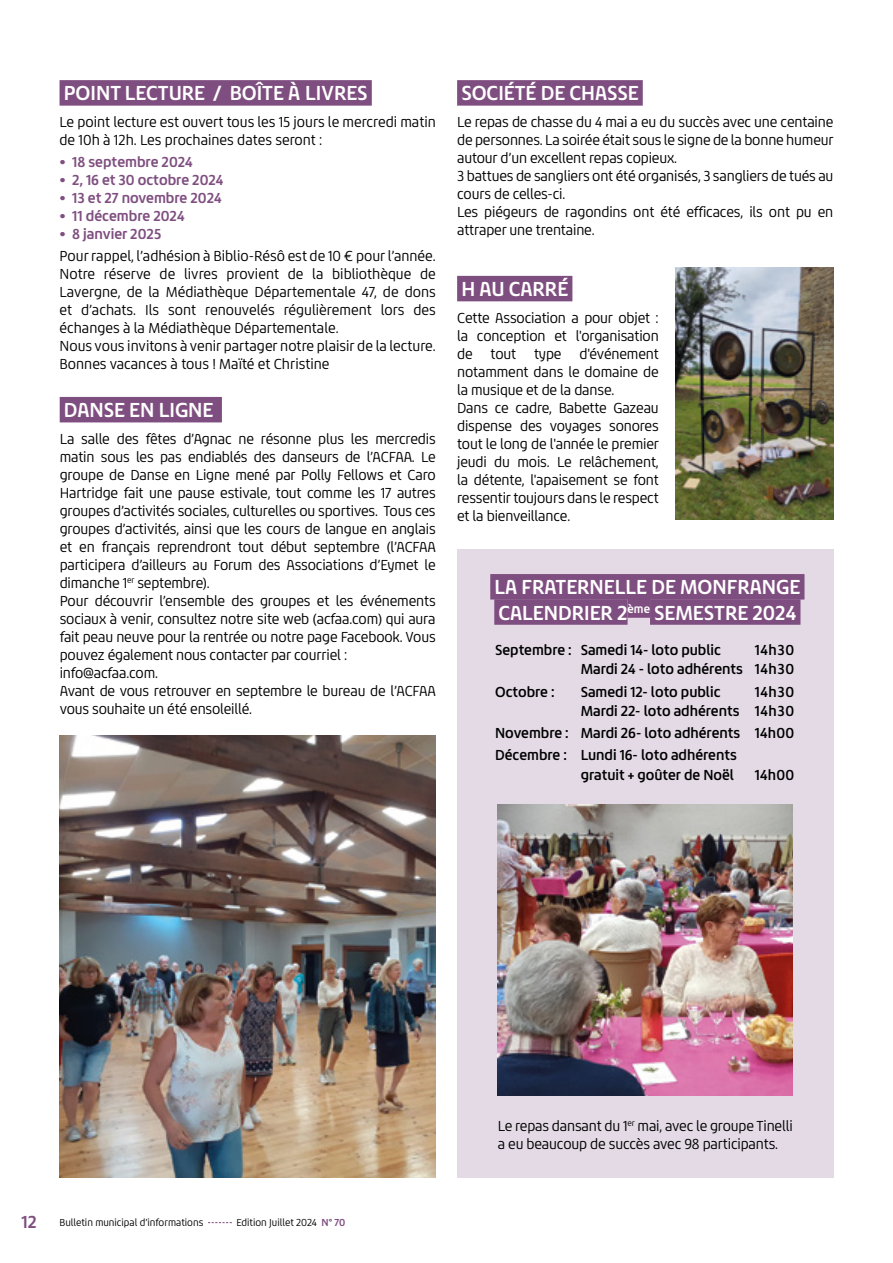
<style>
.page{position:relative;width:893px;height:1263px;background:#fff}
.page>*{position:absolute;margin:0;border:0;box-sizing:border-box;transform-origin:0 0}
.t1{font:21px/25.2px "Chypre Nor Bol";color:#fff}
.t2{font:18px "Chypre Nor Bol";color:#7f4e80}
.t3{font:15px/18px "Chypre Nor Reg";letter-spacing:-.01em;color:#000}
.t4{font:15px/19.2px "Chypre Nor Dem";color:#000;text-align:right}
.t5{font:15px "Chypre Nor Bol";color:#7f4e80}
.t6{font:10.5px "Chypre Nor Reg";color:#000}
.s1{font-family:"Chypre Nor Bol";color:#7f4e80}
</style>
<div class="page">
<svg style="left:208px;top:1222px;width:24px;height:1px"></svg>
<div style="left:60px;top:80px;width:312px;height:26px;background:#7f4e80"></div>
<div style="left:457px;top:80px;width:186px;height:26px;background:#7f4e80"></div>
<div style="left:457px;top:276px;width:115px;height:25px;background:#7f4e80"></div>
<div style="left:457px;top:550px;width:376px;height:628px;background:#e3dae6"></div>
<div style="left:490px;top:574px;width:314px;height:25px;background:#7f4e80"></div>
<div style="left:494px;top:599px;width:134px;height:26px;background:#7f4e80"></div>
<div style="left:628px;top:592px;width:22px;height:26px;background:#7f4e80"></div>
<div style="left:650px;top:599px;width:150px;height:26px;background:#7f4e80"></div>
<img style="left:498px;top:805px;width:295px;height:291px">
<img style="left:60px;top:736px;width:376px;height:442px">
<div style="left:60px;top:397px;width:162px;height:25px;background:#7f4e80"></div>
<img style="left:676px;top:267px;width:157px;height:252px">
<h1 class="t1" style="left:64px;top:81px;width:305px">POINT LECTURE / BOÎTE À LIVRES</h1>
<h1 class="t1" style="left:461px;top:81px;width:179px">SOCIÉTÉ DE CHASSE</h1>
<p class="t3" style="left:457px;top:113px;width:378px">Le repas de chasse du 4 mai a eu du succès avec une centaine de personnes. La soirée était sous le signe de la bonne humeur autour d’un excellent repas copieux.<br>3 battues de sangliers ont été organisés, 3 sangliers de tués au cours de celles-ci.<br>Les piégeurs de ragondins ont été efficaces, ils ont pu en attraper une trentaine.</p>
<p class="t3" style="left:60px;top:113px;width:378px">Le point lecture est ouvert tous les 15 jours le mercredi matin de 10h à 12h. Les prochaines dates seront :</p>
<p class="t5" style="left:60px;top:153px;width:135px">• 18 septembre 2024</p>
<p class="t5" style="left:60px;top:171px;width:165px">• 2, 16 et 30 octobre 2024</p>
<p class="t5" style="left:60px;top:189px;width:164px">• 13 et 27 novembre 2024</p>
<p class="t5" style="left:60px;top:207px;width:127px">• 11 décembre 2024</p>
<p class="t5" style="left:60px;top:225px;width:103px">• 8 janvier 2025</p>
<p class="t3" style="left:60px;top:247px;width:378px">Pour rappel, l’adhésion à Biblio-Résô est de 10 € pour l’année.<br>Notre réserve de livres provient de la bibliothèque de Lavergne, de la Médiathèque Départementale 47, de dons et d’achats. Ils sont renouvelés régulièrement lors des échanges à la Médiathèque Départementale.<br>Nous vous invitons à venir partager notre plaisir de la lecture.<br>Bonnes vacances à tous ! Maïté et Christine</p>
<h1 class="t1" style="left:461px;top:276px;width:108px">H AU CARRÉ</h1>
<p class="t3" style="left:457px;top:309px;width:204px">Cette Association a pour objet : la conception et l'organisation de tout type d'événement notamment dans le domaine de la musique et de la danse.<br>Dans ce cadre, Babette Gazeau dispense des voyages sonores tout le long de l'année le premier jeudi du mois. Le relâchement, la détente, l'apaisement se font ressentir toujours dans le respect et la bienveillance.</p>
<h1 class="t1" style="left:64px;top:398px;width:151px">DANSE EN LIGNE</h1>
<p class="t3" style="left:60px;top:430px;width:378px">La salle des fêtes d’Agnac ne résonne plus les mercredis matin sous les pas endiablés des danseurs de l’ACFAA. Le groupe de Danse en Ligne mené par Polly Fellows et Caro Hartridge fait une pause estivale, tout comme les 17 autres groupes d’activités sociales, culturelles ou sportives. Tous ces groupes d’activités, ainsi que les cours de langue en anglais et en français reprendront tout début septembre (l’ACFAA participera d’ailleurs au Forum des Associations d’Eymet le dimanche 1<sup>er</sup> septembre).<br>Pour découvrir l’ensemble des groupes et les événements sociaux à venir, consultez notre site web (acfaa.com) qui aura fait peau neuve pour la rentrée ou notre page Facebook. Vous pouvez également nous contacter par courriel : info@acfaa.com.<br>Avant de vous retrouver en septembre le bureau de l’ACFAA vous souhaite un été ensoleillé.</p>
<h1 class="t1" style="left:494px;top:575px;width:307px">LA FRATERNELLE DE MONFRANGE<br>CALENDRIER 2<sup>ème</sup> SEMESTRE 2024</h1>
<p class="t4" style="left:495px;top:641px;width:227px">Septembre : Samedi 14- loto public</p>
<p class="t4" style="left:581px;top:641px;width:215px">14h30<br>Mardi 24 - loto adhérents 14h30</p>
<p class="t4" style="left:495px;top:682px;width:61px">Octobre :</p>
<p class="t4" style="left:581px;top:682px;width:141px">Samedi 12- loto public</p>
<p class="t4" style="left:581px;top:682px;width:215px">14h30<br>Mardi 22- loto adhérents 14h30</p>
<p class="t4" style="left:495px;top:722px;width:301px;line-height:22.2px;text-align:left">Novembre : Mardi 26- loto adhérents 14h00<br>Décembre : Lundi 16- loto adhérents</p>
<p class="t4" style="left:581px;top:765px;width:155px">gratuit + goûter de Noël</p>
<p class="t4" style="left:755px;top:765px;width:41px">14h00</p>
<p class="t2" style="left:21px;top:1212px;width:17px">12</p>
<p class="t6" style="left:60px;top:1216px;width:145px">Bulletin municipal d’informations</p>
<p class="t6" style="left:236px;top:1216px;width:110px">Edition Juillet 2024 <span class="s1">N° 70</span></p>
<p class="t3" style="left:498px;top:1116px;width:297px">Le repas dansant du 1<sup>er</sup> mai, avec le groupe Tinelli a eu beaucoup de succès avec 98 participants.</p>
</div>
